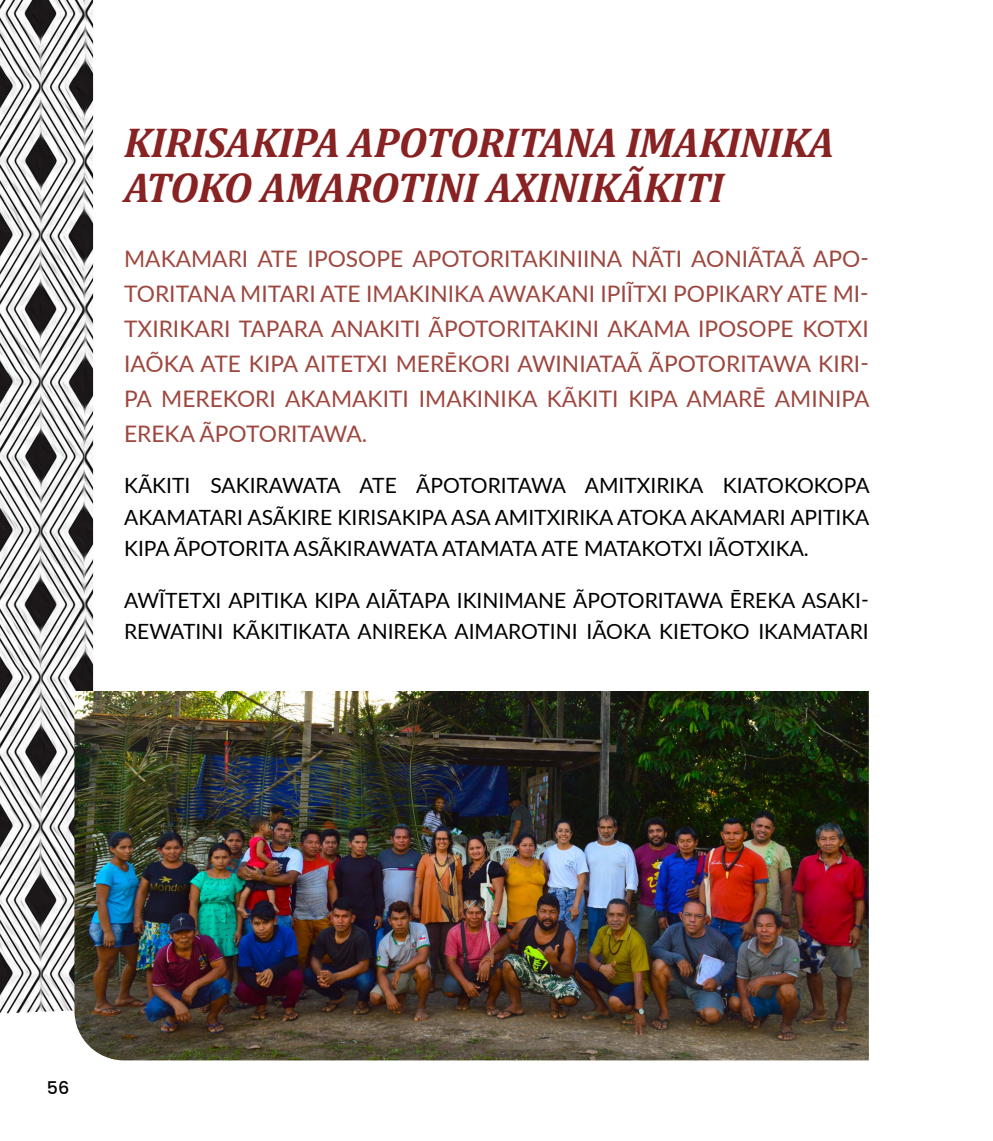
<style>
.page{position:relative;width:993px;height:1141px;background:#fff}
.page>*{position:absolute;margin:0;border:0;box-sizing:border-box;transform-origin:0 0}
.t1{font:italic 700 42px/45.5px "Cambria";letter-spacing:-.01em;color:#882223}
.t2{font:22.75px/35px "Lato";color:#9d473f;text-align:justify}
.t3{font:21px/31.5px "Lato";color:#000;text-align:justify}
.t4{font:500 17.5px "Poppins";color:#000}
</style>
<div class="page">
<img style="left:0;top:0;width:93px;height:1013px">
<img style="left:74px;top:691px;width:794px;height:369px">
<h1 class="t1" style="left:124px;top:118px;width:711px">KIRISAKIPA APOTORITANA IMAKINIKA<br>ATOKO AMAROTINI AXINIKÃKITI</h1>
<p class="t2" style="left:124px;top:240px;width:746px">MAKAMARI ATE IPOSOPE APOTORITAKINIINA NÃTI AONIÃTAÃ APO-TORITANA MITARI ATE IMAKINIKA AWAKANI IPIĨTXI POPIKARY ATE MI-TXIRIKARI TAPARA ANAKITI ÃPOTORITAKINI AKAMA IPOSOPE KOTXI IAÕKA ATE KIPA AITETXI MERĒKORI AWINIATAÃ ÃPOTORITAWA KIRI-PA MEREKORI AKAMAKITI IMAKINIKA KÃKITI KIPA AMARĒ AMINIPA EREKA ÃPOTORITAWA.</p>
<p class="t3" style="left:124px;top:469px;width:746px">KÃKITI SAKIRAWATA ATE ÃPOTORITAWA AMITXIRIKA KIATOKOKOPA AKAMATARI ASÃKIRE KIRISAKIPA ASA AMITXIRIKA ATOKA AKAMARI APITIKA KIPA ÃPOTORITA ASÃKIRAWATA ATAMATA ATE MATAKOTXI IÃOTXIKA.</p>
<p class="t3" style="left:124px;top:583px;width:746px">AWĨTETXI APITIKA KIPA AIÃTAPA IKINIMANE ÃPOTORITAWA ĒREKA ASAKI-<br>REWATINI KÃKITIKATA ANIREKA AIMAROTINI IÃOKA KIETOKO IKAMATARI</p>
<p class="t4" style="left:47px;top:1078px;width:24px">56</p>
</div>
